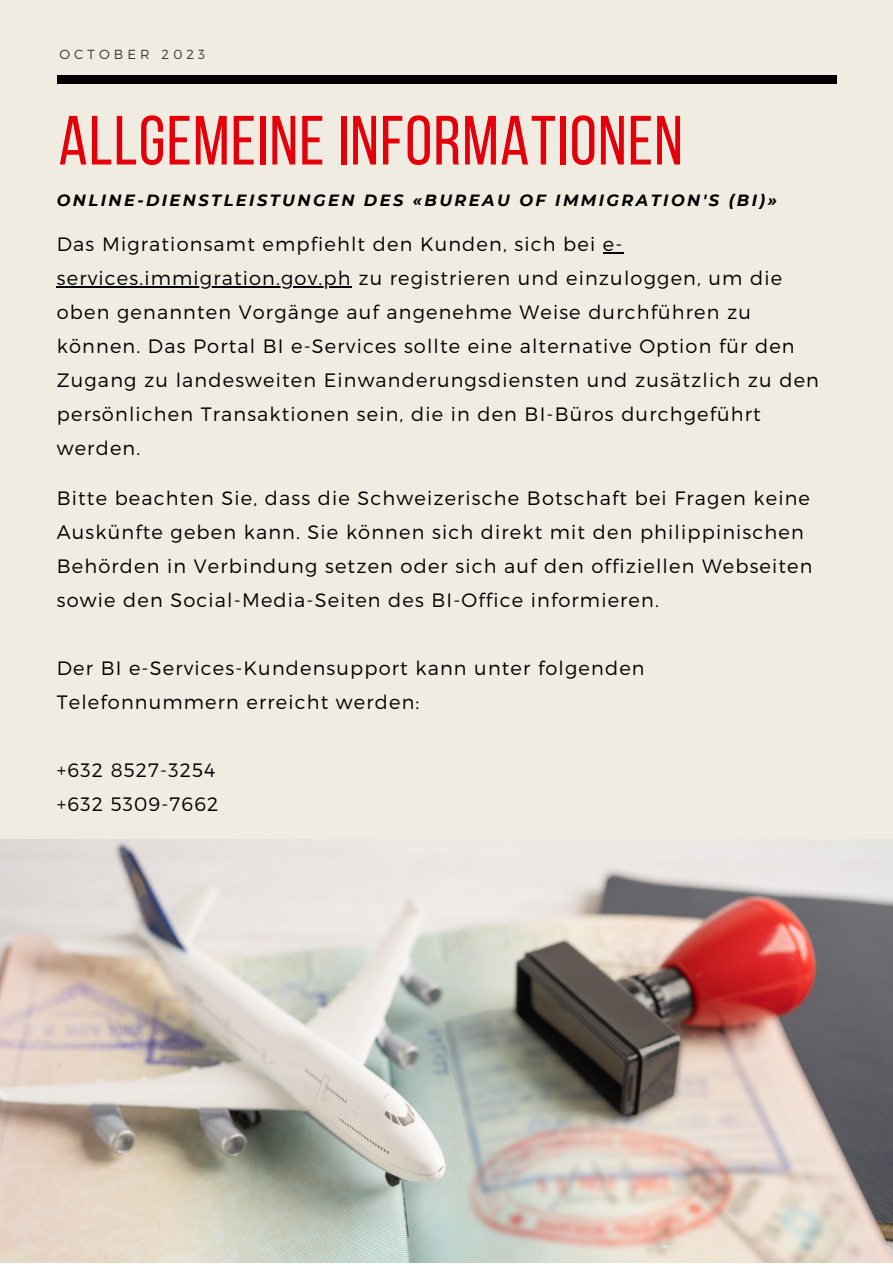
<style>
.page{position:relative;width:893px;height:1264px;background:#fff}
.page>*{position:absolute;margin:0;border:0;box-sizing:border-box;transform-origin:0 0}
.t1{font:69.45px "Bebas Neue";letter-spacing:.02em;color:#e3000b}
.t2{font:300 19.35px/34px "Montserrat";letter-spacing:.06em;color:#000}
.t3{font:italic 700 16.2px "Montserrat";letter-spacing:.15em;color:#000}
.t4{font:300 13.2px "Montserrat";letter-spacing:.31em;color:#383637}
</style>
<div class="page">
<div style="left:0;top:0;width:892px;height:1262px;background:#f0ece1"></div>
<div style="left:57px;top:74px;width:779px;height:9px;background:#000"></div>
<img style="left:0;top:839px;width:892px;height:423px">
<svg style="left:603px;top:252px;width:20px;height:1px"></svg>
<hr style="left:57px;top:286px;width:295px;height:2px;background:#000">
<p class="t4" style="left:59px;top:45px;width:147px">OCTOBER 2023</p>
<p class="t1" style="left:58px;top:112px;width:625px">ALLGEMEINE INFORMATIONEN</p>
<p class="t3" style="left:57px;top:190px;width:721px">ONLINE-DIENSTLEISTUNGEN DES «BUREAU OF IMMIGRATION'S (BI)»</p>
<p class="t2" style="left:57px;top:226px;width:763px">Das Migrationsamt empfiehlt den Kunden, sich bei e&shy;services.immigration.gov.ph zu registrieren und einzuloggen, um die oben genannten Vorgänge auf angenehme Weise durchführen zu können. Das Portal BI e-Services sollte eine alternative Option für den Zugang zu landesweiten Einwanderungsdiensten und zusätzlich zu den persönlichen Transaktionen sein, die in den BI-Büros durchgeführt werden.</p>
<p class="t2" style="left:57px;top:480px;width:757px">Bitte beachten Sie, dass die Schweizerische Botschaft bei Fragen keine Auskünfte geben kann. Sie können sich direkt mit den philippinischen Behörden in Verbindung setzen oder sich auf den offiziellen Webseiten sowie den Social-Media-Seiten des BI-Office informieren.</p>
<p class="t2" style="left:57px;top:650px;width:589px">Der BI e-Services-Kundensupport kann unter folgenden<br>Telefonnummern erreicht werden:</p>
<p class="t2" style="left:57px;top:752px;width:160px">+632 8527-3254</p>
<p class="t2" style="left:57px;top:786px;width:163px">+632 5309-7662</p>
</div>
